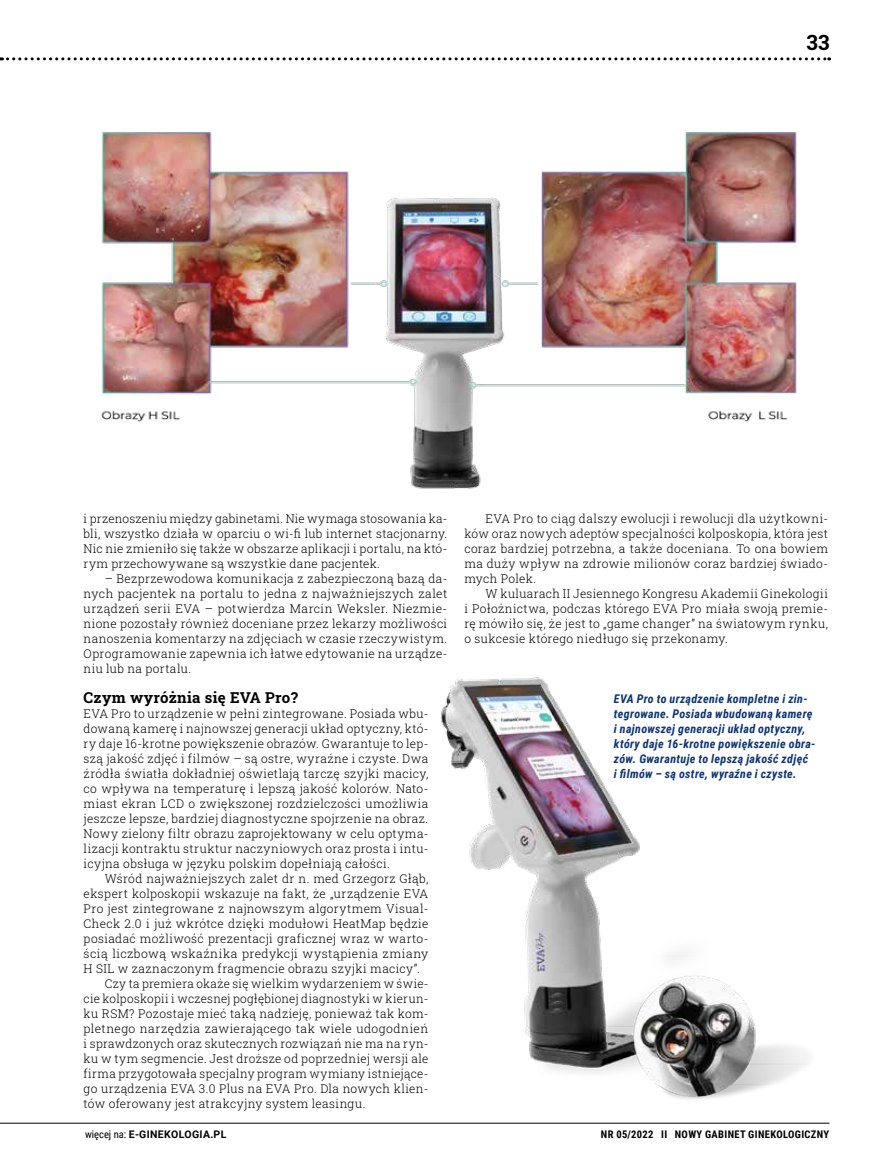
<style>
.page{position:relative;width:872px;height:1170px;background:#fff}
.page>*{position:absolute;margin:0;border:0;box-sizing:border-box;transform-origin:0 0}
.t1{font:700 21px "Roboto Slab";color:#000}
.t2{font:700 15px "Roboto Slab";letter-spacing:.02em;color:#000}
.t3{font:300 12px/15px "Roboto Slab";letter-spacing:.03em;color:#000;text-align:justify}
.t4{font:italic 700 12px/15px "Roboto Condensed";letter-spacing:.025em;color:#0d3474}
.t5{font:700 10.5px "Roboto Condensed";letter-spacing:.035em;color:#000}
.t6{font:700 10.5px "Roboto";letter-spacing:.035em;color:#000}
.s1{font-family:"Roboto Condensed";font-weight:400}
</style>
<div class="page">
<img style="left:441px;top:677px;width:367px;height:423px">
<img style="left:101px;top:132px;width:696px;height:357px">
<svg style="left:0;top:57px;width:829px;height:3px"></svg>
<hr style="left:0;top:1122px;width:829px;height:1px;background:#000">
<h1 class="t1" style="left:806px;top:28px;width:24px">33</h1>
<p class="t3" style="left:84px;top:510px;width:365px">i przenoszeniu między gabinetami. Nie wymaga stosowania ka&shy;bli, wszystko działa w oparciu o wi-fi lub internet stacjonarny.<br>Nic nie zmieniło się także w obszarze aplikacji i portalu, na któ&shy;rym przechowywane są wszystkie dane pacjentek.</p>
<p class="t3" style="left:84px;top:570px;width:365px;text-indent:21px">– Bezprzewodowa komunikacja z zabezpieczoną bazą da&shy;nych pacjentek na portalu to jedna z najważniejszych zalet urządzeń serii EVA – potwierdza Marcin Weksler. Niezmie&shy;nione pozostały również doceniane przez lekarzy możliwości nanoszenia komentarzy na zdjęciach w czasie rzeczywistym.<br>Oprogramowanie zapewnia ich łatwe edytowanie na urządze&shy;niu lub na portalu.</p>
<p class="t2" style="left:84px;top:687px;width:216px">Czym wyróżnia się EVA Pro?</p>
<p class="t3" style="left:84px;top:705px;width:346px">EVA Pro to urządzenie w pełni zintegrowane. Posiada wbu&shy;dowaną kamerę i najnowszej generacji układ optyczny, któ&shy;ry daje 16-krotne powiększenie obrazów. Gwarantuje to lep&shy;szą jakość zdjęć i filmów – są ostre, wyraźne i czyste. Dwa źródła światła dokładniej oświetlają tarczę szyjki macicy, co wpływa na temperaturę i lepszą jakość kolorów. Nato&shy;miast ekran LCD o zwiększonej rozdzielczości umożliwia jeszcze lepsze, bardziej diagnostyczne spojrzenie na obraz.<br>Nowy zielony filtr obrazu zaprojektowany w celu optyma&shy;lizacji kontraktu struktur naczyniowych oraz prosta i intu&shy;icyjna obsługa w języku polskim dopełniają całości.</p>
<p class="t3" style="left:105px;top:870px;width:325px">Wśród najważniejszych zalet dr n. med Grzegorz Głąb,</p>
<p class="t3" style="left:84px;top:885px;width:346px">ekspert kolposkopii wskazuje na fakt, że „urządzenie EVA</p>
<p class="t3" style="left:84px;top:900px;width:346px">Pro jest zintegrowane z najnowszym algorytmem Visual-</p>
<p class="t3" style="left:84px;top:915px;width:346px">Check 2.0 i już wkrótce dzięki modułowi HeatMap będzie</p>
<p class="t3" style="left:84px;top:930px;width:346px">posiadać możliwość prezentacji graficznej wraz w warto-</p>
<p class="t3" style="left:84px;top:945px;width:346px">ścią liczbową wskaźnika predykcji wystąpienia zmiany</p>
<p class="t3" style="left:84px;top:960px;width:338px">H SIL w zaznaczonym fragmencie obrazu szyjki macicy”.</p>
<p class="t3" style="left:105px;top:975px;width:325px">Czy ta premiera okaże się wielkim wydarzeniem w świe-</p>
<p class="t3" style="left:84px;top:990px;width:346px">cie kolposkopii i wczesnej pogłębionej diagnostyki w kierun-</p>
<p class="t3" style="left:84px;top:1005px;width:346px">ku RSM? Pozostaje mieć taką nadzieję, ponieważ tak kom-</p>
<p class="t3" style="left:84px;top:1020px;width:346px">pletnego narzędzia zawierającego tak wiele udogodnień</p>
<p class="t3" style="left:84px;top:1035px;width:346px">i sprawdzonych oraz skutecznych rozwiązań nie ma na ryn-</p>
<p class="t3" style="left:84px;top:1050px;width:346px">ku w tym segmencie. Jest droższe od poprzedniej wersji ale</p>
<p class="t3" style="left:84px;top:1065px;width:346px">firma przygotowała specjalny program wymiany istniejące-</p>
<p class="t3" style="left:84px;top:1080px;width:346px">go urządzenia EVA 3.0 Plus na EVA Pro. Dla nowych klien-</p>
<p class="t3" style="left:84px;top:1095px;width:283px">tów oferowany jest atrakcyjny system leasingu.</p>
<p class="t3" style="left:464px;top:510px;width:365px;text-indent:21px">EVA Pro to ciąg dalszy ewolucji i rewolucji dla użytkowni&shy;ków oraz nowych adeptów specjalności kolposkopia, która jest coraz bardziej potrzebna, a także doceniana. To ona bowiem ma duży wpływ na zdrowie milionów coraz bardziej świado&shy;mych Polek.</p>
<p class="t3" style="left:464px;top:585px;width:365px;text-indent:21px">W kuluarach II Jesiennego Kongresu Akademii Ginekologii i Położnictwa, podczas którego EVA Pro miała swoją premie&shy;rę mówiło się, że jest to „game changer” na światowym rynku, o sukcesie którego niedługo się przekonamy.</p>
<p class="t4" style="left:614px;top:690px;width:203px">EVA Pro to urządzenie kompletne i zin&shy;tegrowane. Posiada wbudowaną kamerę i najnowszej generacji układ optyczny, który daje 16-krotne powiększenie obra&shy;zów. Gwarantuje to lepszą jakość zdjęć<br>i filmów – są ostre, wyraźne i czyste.</p>
<p class="t6" style="left:85px;top:1126px;width:143px"><span class="s1">więcej na:</span> E-GINEKOLOGIA.PL</p>
<p class="t5" style="left:601px;top:1126px;width:230px">NR 05/2022 II NOWY GABINET GINEKOLOGICZNY</p>
</div>
